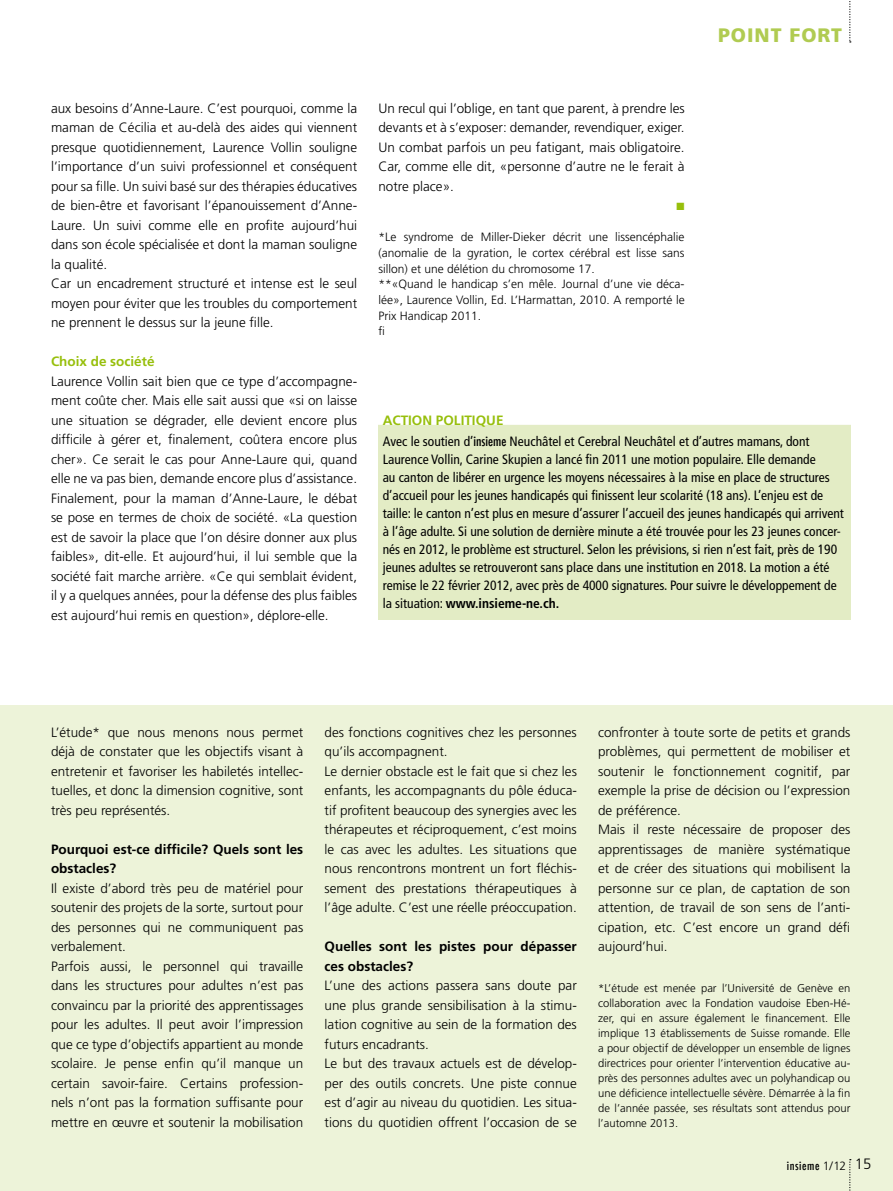
<style>
.page{position:relative;width:893px;height:1191px;background:#fff}
.page>*{position:absolute;margin:0;border:0;box-sizing:border-box;transform-origin:0 0}
.t1{font:900 19.5px "Frutiger LT Std";letter-spacing:.05em;color:#b0cb51}
.t2{font:300 13.5px/19.5px "Frutiger LT Std";color:#000}
.t3{font:condensed 13.5px/18px "Frutiger LT Std";color:#000}
.t4{font:700 13.5px/19.5px "Frutiger LT Std";color:#000}
.t5{font:700 13.5px "Frutiger LT Std";color:#97bf0c}
.t6{font:300 12px/15.8px "Frutiger LT Std";color:#000}
.t7{font:500 condensed 12px "Futura";letter-spacing:.05em;color:#000}
.t8{font:300 11.7px "Frutiger LT Std";color:#000}
.t9{font:300 11.25px/15px "Frutiger LT Std";color:#000;text-align:justify}
.t10{font:10.5px "Zapf Dingbats ITC";color:#97bf0c}
.s1{font-weight:700;font-stretch:normal;color:#97bf0c}
.s2{font-family:"Futura";font-weight:500}
.s3{font-weight:700}
.s4{font-family:"Frutiger LT Std";font-weight:300;font-stretch:normal}
.s5{font-family:"Frutiger LT Std";font-weight:300;font-stretch:normal;font-size:15px}
</style>
<div class="page">
<div style="left:0;top:705px;width:893px;height:486px;background:#edf3d9"></div>
<svg style="left:849px;top:1159px;width:2px;height:32px"></svg>
<svg style="left:849px;top:1px;width:2px;height:42px"></svg>
<div style="left:378px;top:414px;width:472px;height:206px;background:#e3ecc5"></div>
<div style="left:374px;top:411px;width:481px;height:14px;background:#fff"></div>
<h1 class="t1" style="left:718px;top:23px;width:125px">POINT FORT</h1>
<p class="t2" style="left:51px;top:98px;width:308px">aux besoins d’Anne-Laure. C’est pourquoi, comme la maman de Cécilia et au-delà des aides qui viennent presque quotidiennement, Laurence Vollin souligne l’importance d’un suivi professionnel et conséquent pour sa fille. Un suivi basé sur des thérapies éducatives de bien-être et favorisant l’épanouissement d’Anne-Laure. Un suivi comme elle en profite aujourd’hui dans son école spécialisée et dont la maman souligne la qualité.<br>Car un encadrement structuré et intense est le seul moyen pour éviter que les troubles du comportement ne prennent le dessus sur la jeune fille.</p>
<p class="t5" style="left:51px;top:353px;width:105px">Choix de société</p>
<p class="t2" style="left:51px;top:371px;width:308px;text-align:justify">Laurence Vollin sait bien que ce type d’accompagne&shy;ment coûte cher. Mais elle sait aussi que «si on laisse une situation se dégrader, elle devient encore plus difficile à gérer et, finalement, coûtera encore plus cher». Ce serait le cas pour Anne-Laure qui, quand elle ne va pas bien, demande encore plus d’assistance.<br>Finalement, pour la maman d’Anne-Laure, le débat se pose en termes de choix de société. «La question est de savoir la place que l’on désire donner aux plus faibles», dit-elle. Et aujourd’hui, il lui semble que la société fait marche arrière. «Ce qui semblait évident, il y a quelques années, pour la défense des plus faibles est aujourd’hui remis en question», déplore-elle.</p>
<p class="t2" style="left:378px;top:98px;width:308px;text-align:justify">Un recul qui l’oblige, en tant que parent, à prendre les devants et à s’exposer: demander, revendiquer, exiger.<br>Un combat parfois un peu fatigant, mais obligatoire.<br>Car, comme elle dit, «personne d’autre ne le ferait à notre place».</p>
<p class="t10" style="left:677px;top:202px;width:9px">■</p>
<p class="t6" style="left:378px;top:229px;width:308px">*Le syndrome de Miller-Dieker décrit une lissencéphalie (anomalie de la gyration, le cortex cérébral est lisse sans sillon) et une délétion du chromosome 17.<br>**«Quand le handicap s’en mêle. Journal d’une vie déca&shy;lée», Laurence Vollin, Ed. L’Harmattan, 2010. A remporté le Prix Handicap 2011.</p>
<p class="t8" style="left:378px;top:324px;width:7px">fi</p>
<p class="t3" style="left:383px;top:409px;width:428px;line-height:21.6px"><span class="s1">ACTION POLITIQUE<br></span>Avec le soutien d’<span class="s2">insieme</span> Neuchâtel et Cerebral Neuchâtel et d’autres mamans, dont</p>
<p class="t3" style="left:383px;top:451px;width:463px">Laurence Vollin, Carine Skupien a lancé fin 2011 une motion populaire. Elle demande<br>au canton de libérer en urgence les moyens nécessaires à la mise en place de structures d’accueil pour les jeunes handicapés qui finissent leur scolarité (18 ans). L’enjeu est de taille: le canton n’est plus en mesure d’assurer l’accueil des jeunes handicapés qui arrivent à l’âge adulte. Si une solution de dernière minute a été trouvée pour les 23 jeunes concer&shy;nés en 2012, le problème est structurel. Selon les prévisions, si rien n’est fait, près de 190 jeunes adultes se retrouveront sans place dans une institution en 2018. La motion a été remise le 22 février 2012, avec près de 4000 signatures. Pour suivre le développement de la situation: <span class="s3">www.insieme-ne.ch.</span></p>
<p class="t2" style="left:51px;top:722px;width:254px;text-align:justify">L’étude* que nous menons nous permet déjà de constater que les objectifs visant à entretenir et favoriser les habiletés intellec&shy;tuelles, et donc la dimension cognitive, sont très peu représentés.</p>
<p class="t4" style="left:51px;top:839px;width:254px">Pourquoi est-ce difficile? Quels sont les obstacles?</p>
<p class="t2" style="left:51px;top:878px;width:254px">Il existe d’abord très peu de matériel pour soutenir des projets de la sorte, surtout pour des personnes qui ne communiquent pas verbalement.<br>Parfois aussi, le personnel qui travaille dans les structures pour adultes n’est pas convaincu par la priorité des apprentissages pour les adultes. Il peut avoir l’impression que ce type d’objectifs appartient au monde scolaire. Je pense enfin qu’il manque un certain savoir-faire. Certains profession&shy;nels n’ont pas la formation suffisante pour mettre en œuvre et soutenir la mobilisation</p>
<p class="t2" style="left:325px;top:722px;width:254px">des fonctions cognitives chez les personnes qu’ils accompagnent.<br>Le dernier obstacle est le fait que si chez les enfants, les accompagnants du pôle éduca&shy;tif profitent beaucoup des synergies avec les thérapeutes et réciproquement, c’est moins le cas avec les adultes. Les situations que nous rencontrons montrent un fort fléchis&shy;sement des prestations thérapeutiques à l’âge adulte. C’est une réelle préoccupation.</p>
<p class="t4" style="left:325px;top:937px;width:254px">Quelles sont les pistes pour dépasser ces obstacles?</p>
<p class="t2" style="left:325px;top:976px;width:254px">L’une des actions passera sans doute par une plus grande sensibilisation à la stimu&shy;lation cognitive au sein de la formation des futurs encadrants.<br>Le but des travaux actuels est de dévelop&shy;per des outils concrets. Une piste connue est d’agir au niveau du quotidien. Les situa&shy;tions du quotidien offrent l’occasion de se</p>
<p class="t2" style="left:598px;top:722px;width:254px">confronter à toute sorte de petits et grands problèmes, qui permettent de mobiliser et soutenir le fonctionnement cognitif, par exemple la prise de décision ou l’expression de préférence.<br>Mais il reste nécessaire de proposer des apprentissages de manière systématique et de créer des situations qui mobilisent la personne sur ce plan, de captation de son attention, de travail de son sens de l’anti&shy;cipation, etc. C’est encore un grand défi aujourd’hui.</p>
<p class="t9" style="left:598px;top:980px;width:254px">*L’étude est menée par l’Université de Genève en collaboration avec la Fondation vaudoise Eben-Hé&shy;zer, qui en assure également le financement. Elle implique 13 établissements de Suisse romande. Elle a pour objectif de développer un ensemble de lignes directrices pour orienter l’intervention éducative au&shy;près des personnes adultes avec un polyhandicap ou une déficience intellectuelle sévère. Démarrée à la fin de l’année passée, ses résultats sont attendus pour l’automne 2013.</p>
<p class="t7" style="left:787px;top:1157px;width:86px">insieme <span class="s4">1/12</span> <span class="s5">15</span></p>
</div>
